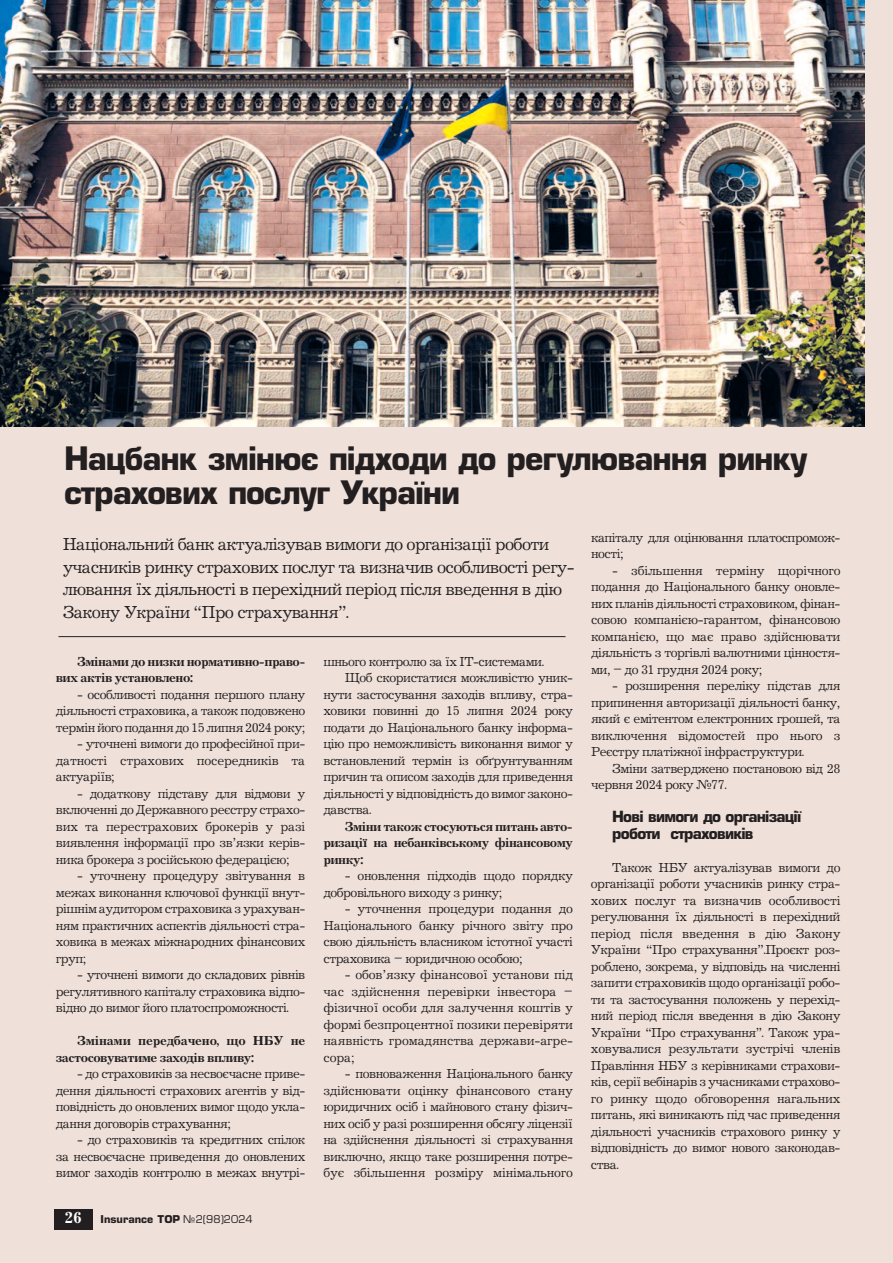
<style>
.page{position:relative;width:893px;height:1263px;background:#efe1da}
.page>*{position:absolute;margin:0;border:0;box-sizing:border-box;transform-origin:0 0}
.t1{font:700 31.5px/34.5px "Europe";letter-spacing:-.035em;color:#231f20}
.t2{font:18px/22.5px "Journal C";letter-spacing:-.035em;color:#231f20}
.t3{font:700 15px/16.5px "Europe";letter-spacing:-.05em;color:#231f20}
.t4{font:13.5px/16.5px "Journal C";letter-spacing:-.035em;color:#231f20;text-align:justify}
.t5{font:700 13.5px/16.5px "Journal C";letter-spacing:-.04em;color:#231f20}
.t6{font:700 10.5px "Europe";color:#231f20}
.s1{font-family:"Journal C";font-size:16.5px;color:#fff}
.s2{font-weight:400}
</style>
<div class="page">
<div style="left:54px;top:1209px;width:38px;height:20px;background:#231f20"></div>
<img style="left:0;top:0;width:864px;height:427px">
<hr style="left:58px;top:636px;width:508px;height:1px;background:#231f20">
<h1 class="t1" style="left:64px;top:444px;width:745px">Нацбанк змінює підходи до регулювання ринку страхових послуг України</h1>
<h2 class="t2" style="left:63px;top:533px;width:513px">Національний банк актуалізував вимоги до організації роботи учасників ринку страхових послуг та визначив особливості регу&shy;лювання їх діяльності в перехідний період після введення в дію Закону України “Про страхування”.</h2>
<p class="t5" style="left:56px;top:653px;width:251px;text-indent:21px">Змінами до низки нормативно-право&shy;вих актів установлено:</p>
<p class="t4" style="left:56px;top:686px;width:251px;text-indent:21px">- особливості подання першого плану діяльності страховика, а також подовжено термін його подання до 15 липня 2024 року;</p>
<p class="t4" style="left:56px;top:735px;width:251px;text-indent:21px">- уточнені вимоги до професійної при&shy;датності страхових посередників та актуаріїв;</p>
<p class="t4" style="left:56px;top:785px;width:251px;text-indent:21px">- додаткову підставу для відмови у включенні до Державного реєстру страхо&shy;вих та перестрахових брокерів у разі виявлення інформації про зв’язки керів&shy;ника брокера з російською федерацією;</p>
<p class="t4" style="left:56px;top:867px;width:251px;text-indent:21px">- уточнену процедуру звітування в межах виконання ключової функції внут&shy;рішнім аудитором страховика з урахуван&shy;ням практичних аспектів діяльності стра&shy;ховика в межах міжнародних фінансових груп;</p>
<p class="t4" style="left:56px;top:966px;width:251px;text-indent:21px">- уточнені вимоги до складових рівнів регулятивного капіталу страховика відпо&shy;відно до вимог його платоспроможності.</p>
<p class="t5" style="left:56px;top:1032px;width:251px;text-indent:21px">Змінами передбачено, що НБУ не застосовуватиме заходів впливу:</p>
<p class="t4" style="left:56px;top:1065px;width:251px;text-indent:21px">- до страховиків за несвоєчасне приве&shy;дення діяльності страхових агентів у від&shy;повідність до оновлених вимог щодо укла&shy;дання договорів страхування;</p>
<p class="t4" style="left:56px;top:1131px;width:251px;text-indent:21px">- до страховиків та кредитних спілок за несвоєчасне приведення до оновлених вимог заходів контролю в межах внутрі-</p>
<p class="t6" style="left:64px;top:1215px;width:190px"><span class="s1">26</span> Insurance TOP <span class="s2">№2(98)2024</span></p>
<p class="t4" style="left:323px;top:653px;width:222px">шнього контролю за їх ІТ-системами.</p>
<p class="t4" style="left:345px;top:669px;width:230px">Щоб скористатися можливістю уник-</p>
<p class="t4" style="left:323px;top:686px;width:251px">нути застосування заходів впливу, стра-</p>
<p class="t4" style="left:323px;top:702px;width:251px">ховики повинні до 15 липня 2024 року</p>
<p class="t4" style="left:323px;top:719px;width:251px">подати до Національного банку інформа-</p>
<p class="t4" style="left:323px;top:735px;width:251px">цію про неможливість виконання вимог у</p>
<p class="t4" style="left:323px;top:752px;width:251px">встановлений термін із обґрунтуванням</p>
<p class="t4" style="left:323px;top:768px;width:251px">причин та описом заходів для приведення</p>
<p class="t4" style="left:323px;top:785px;width:251px">діяльності у відповідність до вимог законо-</p>
<p class="t4" style="left:323px;top:801px;width:50px">давства.</p>
<p class="t5" style="left:323px;top:818px;width:251px;text-align:justify;text-indent:21px">Зміни також стосуються питань авто&shy;ризації на небанківському фінансовому ринку:</p>
<p class="t4" style="left:323px;top:867px;width:251px;text-indent:21px">- оновлення підходів щодо порядку добровільного виходу з ринку;</p>
<p class="t4" style="left:323px;top:900px;width:251px;text-indent:21px">- уточнення процедури подання до Національного банку річного звіту про свою діяльність власником істотної участі страховика – юридичною особою;</p>
<p class="t4" style="left:323px;top:966px;width:251px;text-indent:21px">- обов’язку фінансової установи під час здійснення перевірки інвестора – фізичної особи для залучення коштів у формі безпроцентної позики перевіряти наявність громадянства держави-агре&shy;сора;</p>
<p class="t4" style="left:323px;top:1065px;width:251px;text-indent:21px">- повноваження Національного банку здійснювати оцінку фінансового стану юридичних осіб і майнового стану фізич&shy;них осіб у разі розширення обсягу ліцензії на здійснення діяльності зі страхування виключно, якщо таке розширення потре&shy;бує збільшення розміру мінімального</p>
<p class="t4" style="left:591px;top:529px;width:251px">капіталу для оцінювання платоспромож&shy;ності;</p>
<p class="t4" style="left:591px;top:562px;width:251px;text-indent:21px">- збільшення терміну щорічного подання до Національного банку оновле&shy;них планів діяльності страховиком, фінан&shy;совою компанією-гарантом, фінансовою компанією, що має право здійснювати діяльність з торгівлі валютними цінностя&shy;ми, – до 31 грудня 2024 року;</p>
<p class="t4" style="left:591px;top:677px;width:251px;text-indent:21px">- розширення переліку підстав для припинення авторизації діяльності банку, який є емітентом електронних грошей, та виключення відомостей про нього з Реєстру платіжної інфраструктури.</p>
<p class="t4" style="left:591px;top:760px;width:251px;text-indent:21px">Зміни затверджено постановою від 28 червня 2024 року №77.</p>
<p class="t3" style="left:612px;top:810px;width:191px">Нові вимоги до організації роботи страховиків</p>
<p class="t4" style="left:591px;top:859px;width:251px;text-indent:21px">Також НБУ актуалізував вимоги до організації роботи учасників ринку стра&shy;хових послуг та визначив особливості регулювання їх діяльності в перехідний період після введення в дію Закону України “Про страхування”.Проєкт роз&shy;роблено, зокрема, у відповідь на численні запити страховиків щодо організації робо&shy;ти та застосування положень у перехід&shy;ний період після введення в дію Закону України “Про страхування”. Також ура&shy;ховувалися результати зустрічі членів Правління НБУ з керівниками страхови&shy;ків, серії вебінарів з учасниками страхово&shy;го ринку щодо обговорення нагальних питань, які виникають під час приведення діяльності учасників страхового ринку у відповідність до вимог нового законодав&shy;ства.</p>
</div>
